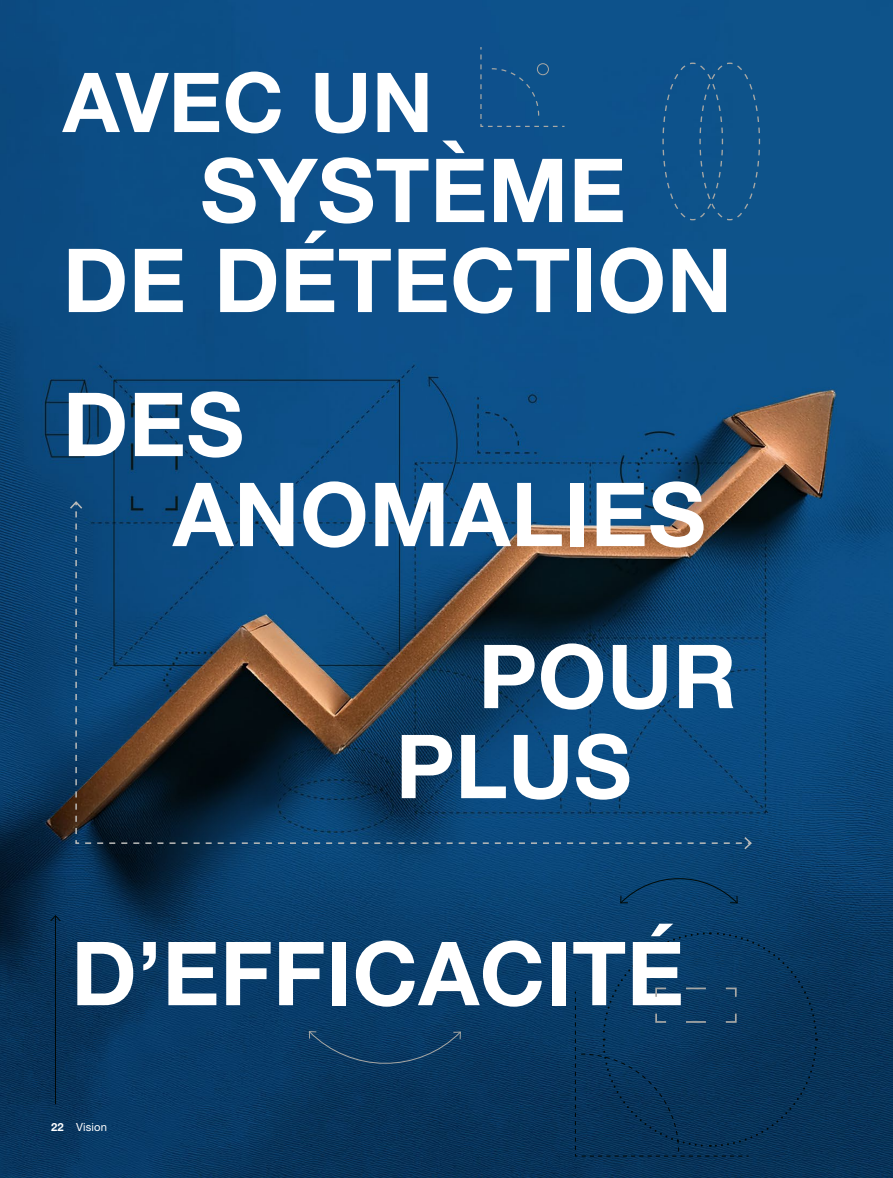
<style>
.page{position:relative;width:893px;height:1178px;background:#fff}
.page>*{position:absolute;margin:0;border:0;box-sizing:border-box;transform-origin:0 0}
.Headline{font:700 88.5px "Helvetica Neue LT Pro";letter-spacing:.005em;color:#fff}
.Headline-2{font:700 82.8px "Helvetica Neue LT Pro";letter-spacing:.005em;color:#fff}
.t1{font:11.25px "Helvetica Neue LT Pro";letter-spacing:.015em;color:#fff}
.s1{font-weight:700}
</style>
<div class="page">
<img style="left:0;top:0;width:893px;height:1178px">
<svg style="left:620px;top:870px;width:118px;height:34px;background:#09406d"></svg>
<div style="left:662px;top:62px;width:99px;height:159px;background:#0e538a"></div>
<hr style="left:55px;top:916px;width:1px;height:188px;background:#2f2912">
<svg style="left:50px;top:914px;width:11px;height:8px"></svg>
<svg style="left:574px;top:931px;width:244px;height:226px;background:#08365e"></svg>
<div style="left:480px;top:46px;width:86px;height:82px;background:#0d528b"></div>
<div style="left:537px;top:63px;width:12px;height:12px;border:1px solid #a8a8a5;border-radius:50%"></div>
<svg style="left:308px;top:1031px;width:153px;height:43px;background:#0d3b63"></svg>
<svg style="left:68px;top:500px;width:685px;height:351px;background:#1a4263"></svg>
<p class="Headline-2" style="left:63px;top:51px;width:372px">AVEC UN</p>
<p class="Headline" style="left:200px;top:136px;width:427px">SYSTÈME</p>
<p class="Headline" style="left:63px;top:226px;width:671px">DE DÉTECTION</p>
<p class="Headline" style="left:63px;top:370px;width:183px">DES</p>
<p class="Headline" style="left:173px;top:460px;width:534px">ANOMALIES</p>
<p class="Headline" style="left:478px;top:622px;width:260px">POUR</p>
<p class="Headline" style="left:396px;top:712px;width:237px">PLUS</p>
<p class="Headline" style="left:71px;top:919px;width:614px">D’EFFICACITÉ</p>
<p class="t1" style="left:51px;top:1120px;width:58px"><span class="s1">22</span> Vision</p>
</div>
